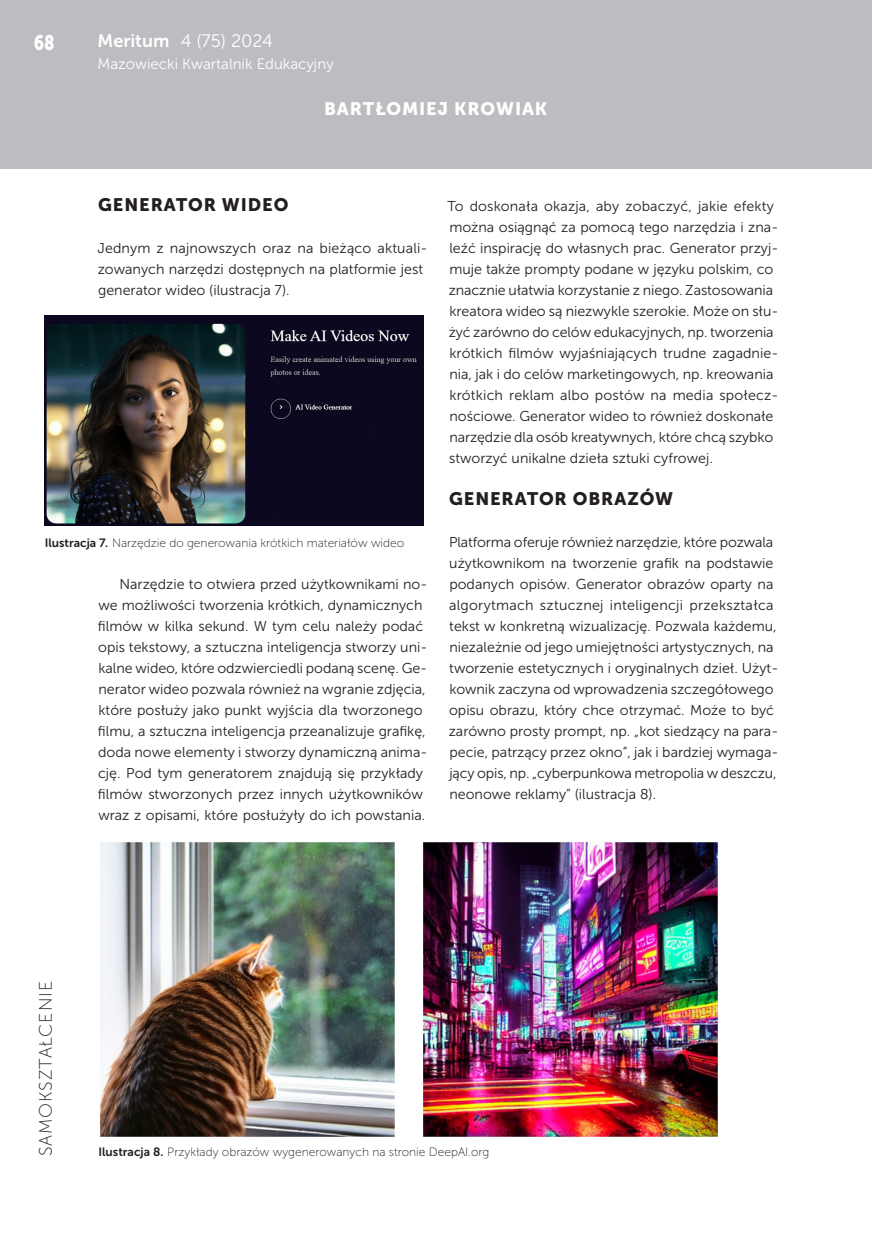
<style>
.page{position:relative;width:872px;height:1234px;background:#fff}
.page>*{position:absolute;margin:0;border:0;box-sizing:border-box;transform-origin:0 0}
.t1{font:21px "Museo Sans 900";color:#fff;scale:.8 1}
.t2{font:18px "Museo Sans 900";letter-spacing:.05em;color:#231f20}
.t3{font:18px "Museo Sans 900";letter-spacing:.05em;color:#fff}
.t4{font:18px "Museo Sans 300";color:#fff}
.t5{font:18px "Museo Sans 100";letter-spacing:.05em;color:#231f20}
.t6{font:15px "Museo Sans 300";color:#fff}
.t7{font:14.25px/21px "Museo Sans 300";color:#231f20}
.t8{font:12px "Museo Sans 100";color:#231f20}
.s1{font-family:"Museo Sans 700"}
</style>
<div class="page">
<div style="left:0;top:0;width:872px;height:169px;background:#bcbdc0"></div>
<img style="left:44px;top:316px;width:379px;height:210px">
<img style="left:100px;top:842px;width:618px;height:295px">
<h1 class="t1" style="left:34px;top:30px;width:28px">68</h1>
<p class="t4" style="left:98px;top:31px;width:177px"><span class="s1">Meritum</span> 4 (75) 2024</p>
<p class="t6" style="left:98px;top:56px;width:238px">Mazowiecki Kwartalnik Edukacyjny</p>
<p class="t3" style="left:324px;top:99px;width:225px">BARTŁOMIEJ KROWIAK</p>
<p class="t2" style="left:98px;top:194px;width:192px">GENERATOR WIDEO</p>
<p class="t7" style="left:97px;top:237px;width:331px">Jednym z najnowszych oraz na bieżąco aktuali&shy;zowanych narzędzi dostępnych na platformie jest generator wideo (ilustracja 7).</p>
<p class="t8" style="left:45px;top:536px;width:361px"><span class="s1">Ilustracja 7.</span> Narzędzie do generowania krótkich materiałów wideo</p>
<p class="t7" style="left:98px;top:573px;width:331px;text-indent:21px">Narzędzie to otwiera przed użytkownikami no&shy;we możliwości tworzenia krótkich, dynamicznych filmów w kilka sekund. W tym celu należy podać opis tekstowy, a sztuczna inteligencja stworzy uni&shy;kalne wideo, które odzwierciedli podaną scenę. Ge&shy;nerator wideo pozwala również na wgranie zdjęcia, które posłuży jako punkt wyjścia dla tworzonego filmu, a sztuczna inteligencja przeanalizuje grafikę, doda nowe elementy i stworzy dynamiczną anima&shy;cję. Pod tym generatorem znajdują się przykłady filmów stworzonych przez innych użytkowników wraz z opisami, które posłużyły do ich powstania.</p>
<p class="t7" style="left:447px;top:195px;width:332px">To doskonała okazja, aby zobaczyć, jakie efekty można osiągnąć za pomocą tego narzędzia i zna&shy;leźć inspirację do własnych prac. Generator przyj&shy;muje także prompty podane w języku polskim, co znacznie ułatwia korzystanie z niego. Zastosowania kreatora wideo są niezwykle szerokie. Może on słu&shy;żyć zarówno do celów edukacyjnych, np. tworzenia krótkich filmów wyjaśniających trudne zagadnie&shy;nia, jak i do celów marketingowych, np. kreowania krótkich reklam albo postów na media społecz&shy;nościowe. Generator wideo to również doskonałe narzędzie dla osób kreatywnych, które chcą szybko stworzyć unikalne dzieła sztuki cyfrowej.</p>
<p class="t2" style="left:449px;top:488px;width:226px">GENERATOR OBRAZÓW</p>
<p class="t7" style="left:449px;top:531px;width:331px">Platforma oferuje również narzędzie, które pozwala użytkownikom na tworzenie grafik na podstawie podanych opisów. Generator obrazów oparty na algorytmach sztucznej inteligencji przekształca tekst w konkretną wizualizację. Pozwala każdemu, niezależnie od jego umiejętności artystycznych, na tworzenie estetycznych i oryginalnych dzieł. Użyt&shy;kownik zaczyna od wprowadzenia szczegółowego opisu obrazu, który chce otrzymać. Może to być zarówno prosty prompt, np. „kot siedzący na para&shy;pecie, patrzący przez okno”, jak i bardziej wymaga&shy;jący opis, np. „cyberpunkowa metropolia w deszczu, neonowe reklamy” (ilustracja 8).</p>
<p class="t5" style="left:36px;top:1156px;width:177px;rotate:-90deg">SAMOKSZTAŁCENIE</p>
<p class="t8" style="left:99px;top:1145px;width:392px"><span class="s1">Ilustracja 8.</span> Przykłady obrazów wygenerowanych na stronie DeepAI.org</p>
</div>
